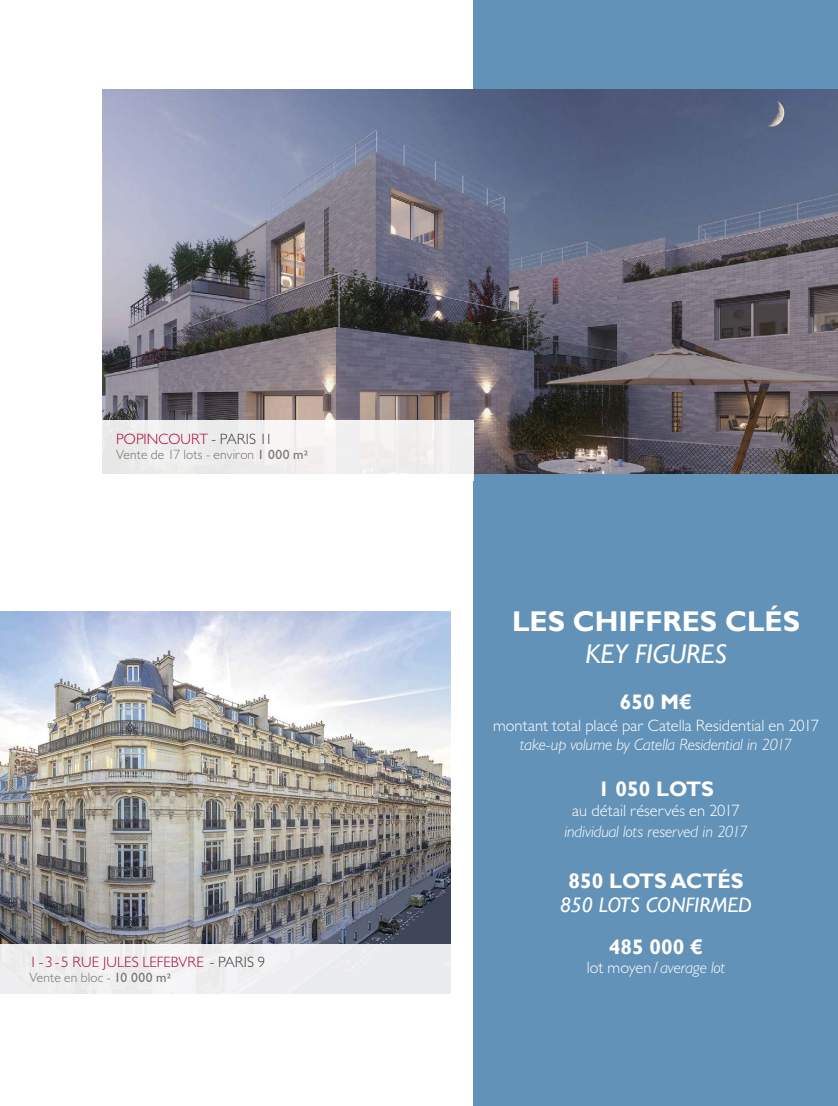
<style>
.page{position:relative;width:838px;height:1106px;background:#fff}
.page>*{position:absolute;margin:0;border:0;box-sizing:border-box;transform-origin:0 0}
.t1{font:700 28.5px "Gill Sans";color:#fff}
.t2{font:italic 27px "Gill Sans";color:#fff}
.t3{font:700 21px "Gill Sans";color:#fff}
.t4{font:italic 21px "Gill Sans";color:#fff}
.t5{font:italic 300 16.5px "Gill Sans MT Pro";letter-spacing:-.01em;color:#fff}
.t6{font:300 16.5px "Gill Sans MT Pro";color:#fff}
.t7{font:300 15px "Gill Sans MT Pro";letter-spacing:.005em;color:#ab0635}
.t8{font:300 13.5px "Gill Sans MT Pro";letter-spacing:.01em;color:#77726d}
.s1{color:#403b38}
.s2{font-weight:500}
.s3{font-style:normal}
</style>
<div class="page">
<div style="left:473px;top:0;width:365px;height:1106px;background:#6292b7"></div>
<img style="left:102px;top:90px;width:736px;height:383px">
<div style="left:97px;top:420px;width:376px;height:61px;background:linear-gradient(to bottom,#efeeee,#f4f3f3)"></div>
<img style="left:0;top:611px;width:451px;height:333px">
<div style="left:0;top:944px;width:457px;height:52px;background:#eeeeef"></div>
<p class="t7" style="left:116px;top:429px;width:158px">POPINCOURT <span class="s1">- PARIS 11</span></p>
<p class="t8" style="left:116px;top:446px;width:193px">Vente de 17 lots - environ <span class="s2">1 000 m²</span></p>
<p class="t7" style="left:29px;top:953px;width:237px">1- 3-5 RUE JULES LEFEBVRE <span class="s1">- PARIS 9</span></p>
<p class="t8" style="left:29px;top:969px;width:143px">Vente en bloc - <span class="s2">10 000 m²</span></p>
<h1 class="t1" style="left:512px;top:604px;width:289px">LES CHIFFRES CLÉS</h1>
<h2 class="t2" style="left:585px;top:638px;width:143px">KEY FIGURES</h2>
<p class="t3" style="left:620px;top:689px;width:74px">650 M€</p>
<p class="t6" style="left:493px;top:715px;width:327px">montant total placé par Catella Residential en 2017</p>
<p class="t5" style="left:520px;top:734px;width:274px">take-up volume by Catella Residential in 2017</p>
<p class="t3" style="left:598px;top:776px;width:117px">1 050 LOTS</p>
<p class="t6" style="left:572px;top:800px;width:169px">au détail réservés en 2017</p>
<p class="t5" style="left:564px;top:822px;width:185px">individual lots reserved in 2017</p>
<p class="t3" style="left:568px;top:868px;width:176px">850 LOTS ACTÉS</p>
<p class="t4" style="left:560px;top:892px;width:193px">850 LOTS CONFIRMED</p>
<p class="t3" style="left:609px;top:934px;width:96px">485 000 €</p>
<p class="t5" style="left:586px;top:958px;width:140px"><span class="s3">lot moyen /</span> average lot</p>
</div>
